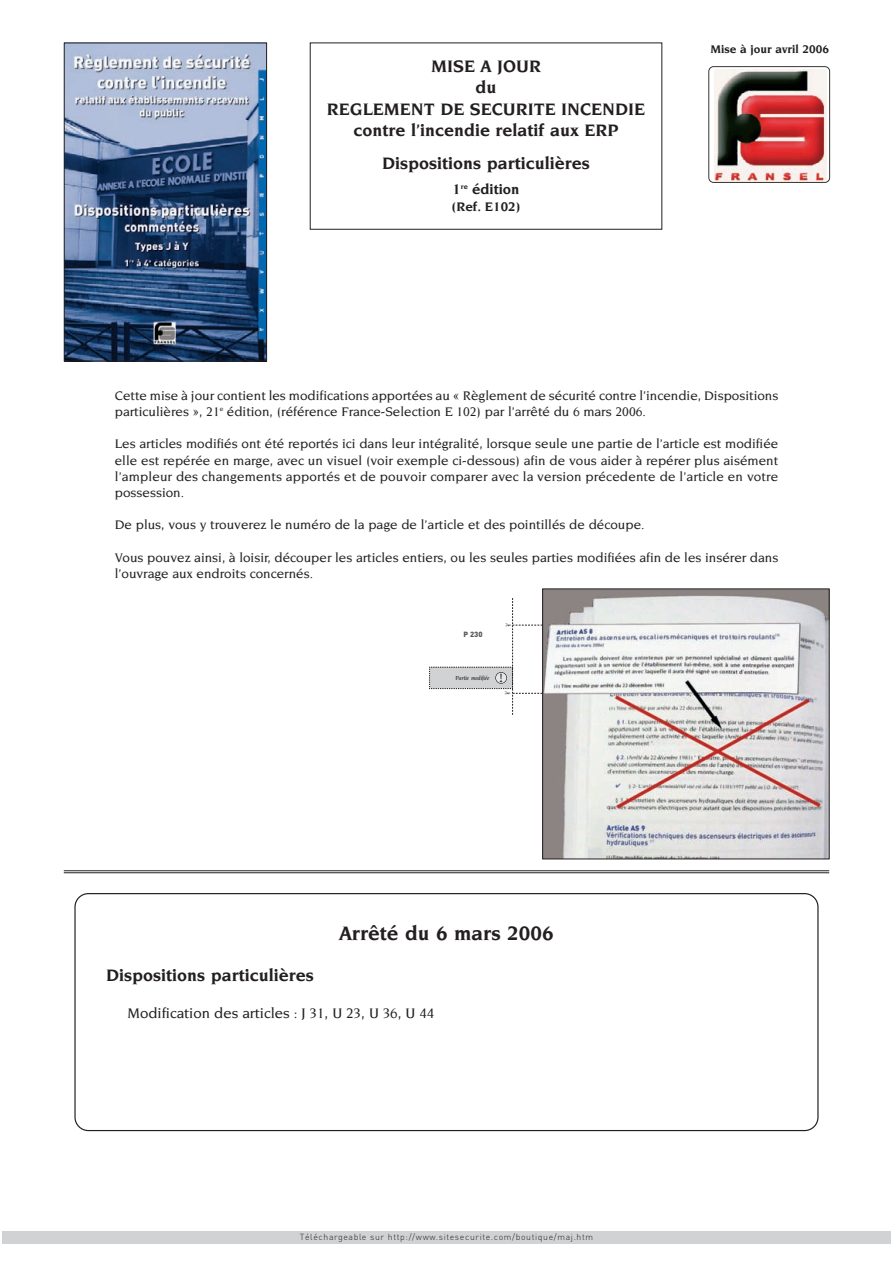
<style>
.page{position:relative;width:893px;height:1263px;background:#fff}
.page>*{position:absolute;margin:0;border:0;box-sizing:border-box;transform-origin:0 0}
.t1{font:700 21px "Novarese";color:#231f20}
.t2{font:700 18px/21.6px "Novarese";color:#231f20;text-align:center}
.t3{font:500 15px "Novarese";color:#231f20}
.t4{font:700 15px "Novarese";color:#231f20}
.t5{font:14.4px "Courier";color:#231f20}
.t6{font:500 13.5px/16.2px "Novarese";color:#231f20}
.t7{font:700 13.5px "Novarese";color:#231f20}
.t8{font:700 12px "Novarese";color:#231f20}
.t9{font:300 8.7px "DIN";letter-spacing:.07em;color:#231f20}
.t10{font:900 7.5px "DIN";color:#57585a}
.t11{font:italic 500 6.3px "Novarese";color:#231f20}
</style>
<div class="page">
<div style="left:2px;top:1231px;width:889px;height:13px;background:#d1d2d4"></div>
<img style="left:66px;top:45px;width:199px;height:314px">
<div style="left:64px;top:43px;width:203px;height:318px;border:1px solid #231f20"></div>
<img style="left:544px;top:590px;width:283px;height:267px">
<div style="left:542px;top:588px;width:287px;height:271px;border:1px solid #231f20"></div>
<svg style="left:708px;top:66px;width:122px;height:117px"></svg>
<div style="left:310px;top:43px;width:352px;height:187px;border:1px solid #231f20"></div>
<hr style="left:64px;top:870px;width:765px;height:1px;background:#231f20">
<hr style="left:64px;top:872px;width:765px;height:1px;background:#231f20">
<svg style="left:74px;top:893px;width:745px;height:238px"></svg>
<svg style="left:429px;top:598px;width:113px;height:117px"></svg>
<h2 class="t2" style="left:327px;top:56px;width:320px">MISE A JOUR<br>du<br>REGLEMENT DE SECURITE INCENDIE contre l’incendie relatif aux ERP</h2>
<h2 class="t2" style="left:382px;top:153px;width:209px">Dispositions particulières</h2>
<p class="t4" style="left:452px;top:183px;width:69px">1<sup>re</sup> édition</p>
<p class="t7" style="left:452px;top:201px;width:70px">(Ref. E102)</p>
<p class="t8" style="left:710px;top:45px;width:120px">Mise à jour avril 2006</p>
<p class="t6" style="left:115px;top:388px;width:665px">Cette mise à jour contient les modifications apportées au « Règlement de sécurité contre l’incendie, Dispositions particulières », 21<sup>e</sup> édition, (référence France-Selection E 102) par l’arrêté du 6 mars 2006.</p>
<p class="t6" style="left:115px;top:437px;width:665px;text-align:justify">Les articles modifiés ont été reportés ici dans leur intégralité, lorsque seule une partie de l’article est modifiée elle est repérée en marge, avec un visuel (voir exemple ci-dessous) afin de vous aider à repérer plus aisément l’ampleur des changements apportés et de pouvoir comparer avec la version précedente de l’article en votre possession.</p>
<p class="t6" style="left:115px;top:518px;width:531px">De plus, vous y trouverez le numéro de la page de l’article et des pointillés de découpe.</p>
<p class="t6" style="left:115px;top:550px;width:665px">Vous pouvez ainsi, à loisir, découper les articles entiers, ou les seules parties modifiées afin de les insérer dans l’ouvrage aux endroits concernés.</p>
<p class="t10" style="left:464px;top:630px;width:21px">P 230</p>
<p class="t11" style="left:455px;top:675px;width:36px">Partie modifiée</p>
<p class="t5" style="left:497px;top:673px;width:10px">!</p>
<h1 class="t1" style="left:339px;top:925px;width:216px">Arrêté du 6 mars 2006</h1>
<h2 class="t2" style="left:106px;top:965px;width:209px">Dispositions particulières</h2>
<p class="t3" style="left:128px;top:1007px;width:308px">Modification des articles : J 31, U 23, U 36, U 44</p>
<p class="t9" style="left:300px;top:1232px;width:295px">Téléchargeable sur http://www.sitesecurite.com/boutique/maj.htm</p>
</div>
